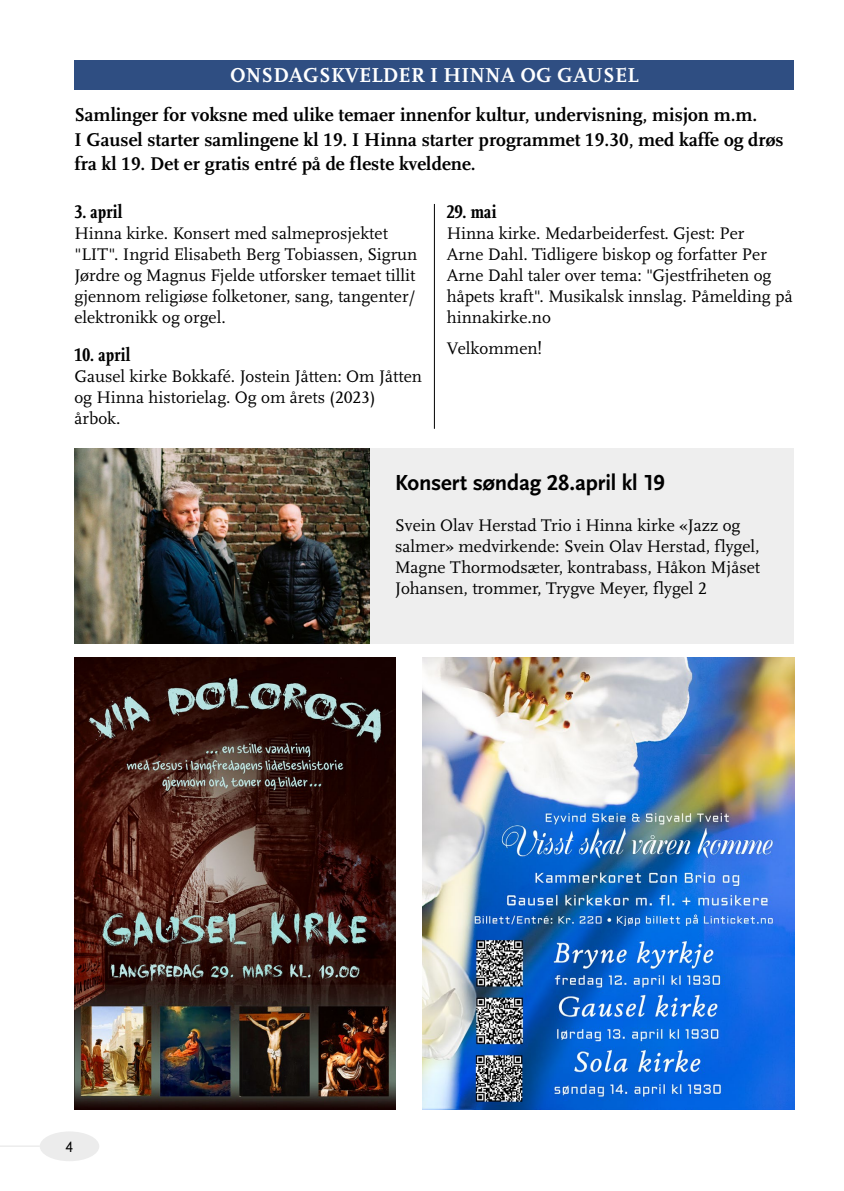
<style>
.page{position:relative;width:844px;height:1191px;background:#fff}
.page>*{position:absolute;margin:0;border:0;box-sizing:border-box;transform-origin:0 0}
.Heading_-_level_2{font:700 22.75px "Scala Sans Pro";letter-spacing:-.01em;color:#000}
.Heading_-_with_background{font:700 21px "Scala Pro";letter-spacing:.01em;color:#fff}
.Ingress{font:700 19.25px/24.5px "Scala Pro";color:#000}
.Gudstjeneste_-_heading{font:700 condensed 19.25px "Scala Pro";letter-spacing:.01em;color:#000}
.Gudstjeneste_-_text{font:17.5px/21px "Scala Pro";color:#000}
.Gudstjeneste_-_heading-2{font:17.5px/21px "Scala Pro";color:#000}
.t1{font:15.75px "Scala Sans Pro";color:#000}
</style>
<div class="page">
<div style="left:74px;top:60px;width:720px;height:30px;background:#2f4e82"></div>
<hr style="left:434px;top:204px;width:1px;height:225px;background:#000">
<img style="left:74px;top:448px;width:296px;height:196px">
<div style="left:370px;top:448px;width:424px;height:196px;background:#eee"></div>
<img style="left:74px;top:657px;width:321px;height:453px">
<img style="left:422px;top:657px;width:372px;height:453px">
<div style="left:40px;top:1131px;width:59px;height:30px;background:#ececec;border-radius:50%"></div>
<hr style="left:0;top:1145px;width:43px;height:1px;background:#ececec">
<p class="Heading_-_with_background" style="left:230px;top:63px;width:410px">ONSDAGSKVELDER I HINNA OG GAUSEL</p>
<p class="Ingress" style="left:74px;top:103px;width:710px">Samlinger for voksne med ulike temaer innenfor kultur, undervisning, misjon m.m.<br>I Gausel starter samlingene kl 19. I Hinna starter programmet 19.30, med kaffe og drøs fra kl 19. Det er gratis entré på de fleste kveldene.</p>
<p class="Gudstjeneste_-_heading" style="left:74px;top:201px;width:49px">3. april</p>
<p class="Gudstjeneste_-_text" style="left:74px;top:223px;width:344px">Hinna kirke. Konsert med salmeprosjektet "LIT". Ingrid Elisabeth Berg Tobiassen, Sigrun Jørdre og Magnus Fjelde utforsker temaet tillit gjennom religiøse folketoner, sang, tangenter/ elektronikk og orgel.</p>
<p class="Gudstjeneste_-_heading" style="left:74px;top:344px;width:57px">10. april</p>
<p class="Gudstjeneste_-_text" style="left:74px;top:366px;width:349px">Gausel kirke Bokkafé. Jostein Jåtten: Om Jåtten og Hinna historielag. Og om årets (2023) årbok.</p>
<p class="Gudstjeneste_-_heading" style="left:446px;top:201px;width:51px">29. mai</p>
<p class="Gudstjeneste_-_text" style="left:446px;top:223px;width:347px">Hinna kirke. Medarbeiderfest. Gjest: Per<br>Arne Dahl. Tidligere biskop og forfatter Per Arne Dahl taler over tema: "Gjestfriheten og håpets kraft". Musikalsk innslag. Påmelding på hinnakirke.no</p>
<p class="Gudstjeneste_-_text" style="left:446px;top:338px;width:97px">Velkommen!</p>
<p class="t1" style="left:66px;top:1138px;width:9px">4</p>
<p class="Heading_-_level_2" style="left:395px;top:470px;width:271px">Konsert søndag 28.april kl 19</p>
<p class="Gudstjeneste_-_heading-2" style="left:395px;top:515px;width:366px">Svein Olav Herstad Trio i Hinna kirke «Jazz og salmer» medvirkende: Svein Olav Herstad, flygel, Magne Thormodsæter, kontrabass, Håkon Mjåset Johansen, trommer, Trygve Meyer, flygel 2</p>
</div>
